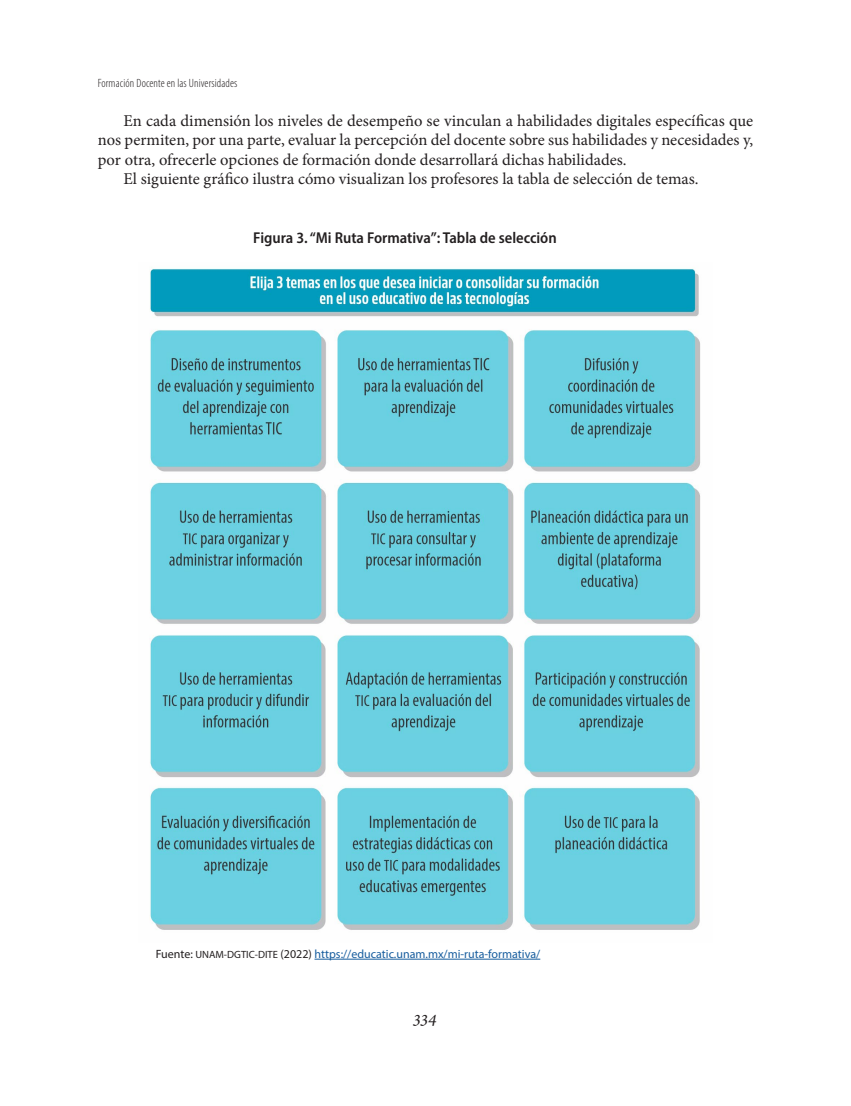
<style>
.page{position:relative;width:851px;height:1106px;background:#fff}
.page>*{position:absolute;margin:0;border:0;box-sizing:border-box;transform-origin:0 0}
.t1{font:italic 18px "Minion Pro";color:#231f20}
._00_CT_con_sangria{font:16.5px/19.5px "Minion Pro";color:#231f20;text-align:justify}
._03_Titulo_figura_iz{font:600 semi-condensed 15.75px "Myriad Pro";color:#231f20}
._03_Fuente{font:12px "Myriad Pro";color:#175d9e}
.t2{font:300 condensed 12px "Myriad Pro";letter-spacing:.01em;color:#231f20}
.s1{color:#231f20}
.s2{font-size:10.5px;color:#231f20}
</style>
<div class="page">
<img style="left:150px;top:268px;width:551px;height:662px">
<hr style="left:314px;top:958px;width:226px;height:1px;background:#175d9e">
<p class="t2" style="left:98px;top:76px;width:141px">Formación Docente en las Universidades</p>
<p class="_00_CT_con_sangria" style="left:98px;top:111px;width:656px;text-indent:26px">En cada dimensión los niveles de desempeño se vinculan a habilidades digitales específicas que nos permiten, por una parte, evaluar la percepción del docente sobre sus habilidades y necesidades y, por otra, ofrecerle opciones de formación donde desarrollará dichas habilidades.</p>
<p class="_00_CT_con_sangria" style="left:123px;top:169px;width:576px">El siguiente gráfico ilustra cómo visualizan los profesores la tabla de selección de temas.</p>
<p class="_03_Titulo_figura_iz" style="left:253px;top:228px;width:305px">Figura 3. “Mi Ruta Formativa”: Tabla de selección</p>
<p class="_03_Fuente" style="left:156px;top:946px;width:386px"><span class="s1">Fuente:</span> <span class="s2">UNAM-DGTIC-DITE</span> <span class="s1">(2022)</span> https://educatic.unam.mx/mi-ruta-formativa/</p>
<p class="t1" style="left:414px;top:1005px;width:25px">334</p>
</div>
